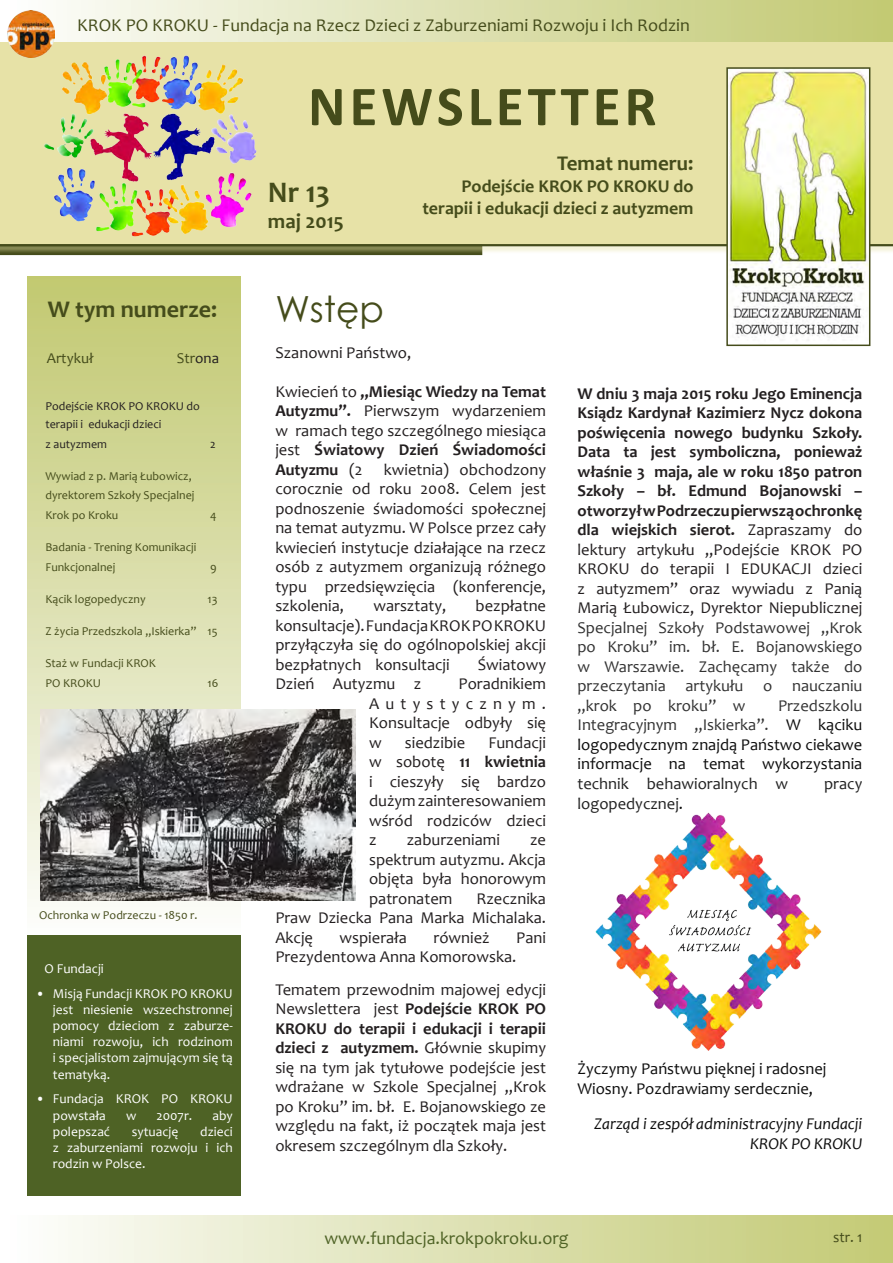
<style>
.page{position:relative;width:893px;height:1263px;background:#fff}
.page>*{position:absolute;margin:0;border:0;box-sizing:border-box;transform-origin:0 0}
.t1{font:700 57px "Calibri";letter-spacing:.07em;color:#454c1b}
.t2{font:36px "Century Gothic";color:#454c1b}
.t3{font:700 30px "Candara";color:#454c1b}
.t4{font:700 24px "Candara";color:#454c1b}
.t5{font:700 21px "Candara";color:#454c1b}
.t6{font:18px "Candara";color:#454c1b}
.t7{font:700 18px/21.6px "Candara";color:#454c1b;text-align:right}
.t8{font:18px "Candara";color:#4e6225}
.Akapit{font:16.5px/19.5px "Candara";color:#231f20;text-align:justify}
.Akapit-2{font:700 16.5px/19.5px "Candara";color:#231f20;text-align:justify}
.Akapit-3{font:16.5px/19.5px "Candara";color:#0d0d0d;text-align:justify}
.t9{font:italic 16.5px/19.8px "Candara";color:#0d0d0d;text-align:right}
.Akapit-4{font:16.5px "Candara";color:#222}
.t10{font:15px "Candara";color:#454c1b}
.t11{font:13.5px/16.2px "Candara";color:#fff;text-align:justify}
.Akapit-5{font:12px/19.5px "Candara";color:#454c1b}
.Akapit-6{font:12px/18px "Candara";color:#231f20}
.Tytuł_artykułu_akapi{font:12px "Candara";color:#454c1b}
.s1{color:#231f20}
.s2{font-weight:700}
.s3{font-weight:400}
.s4{font-weight:400;color:#333}
.s5{color:#333}
.s6{color:#222}
.s7{color:#0d0d0d}
</style>
<div class="page">
<div style="left:27px;top:276px;width:213px;height:659px;background:linear-gradient(to bottom,#c1c86f,#fafbf7)"></div>
<svg style="left:0;top:0;width:893px;height:43px"></svg>
<div style="left:0;top:43px;width:893px;height:202px;background:#e7e2a7"></div>
<div style="left:0;top:245px;width:482px;height:10px;background:#454c1b"></div>
<svg style="left:0;top:242px;width:893px;height:11px"></svg>
<hr style="left:0;top:244px;width:893px;height:2px;background:#454c1b">
<img style="left:729px;top:70px;width:138px;height:271px">
<div style="left:726px;top:67px;width:144px;height:279px;border:2px solid #454c1b"></div>
<div style="left:27px;top:935px;width:214px;height:261px;background:#4e6225"></div>
<img style="left:7px;top:11px;width:47px;height:47px">
<div style="left:0;top:1215px;width:893px;height:48px;background:linear-gradient(to right,#fdfdfc,#c2c972)"></div>
<img style="left:595px;top:812px;width:227px;height:238px">
<img style="left:43px;top:54px;width:214px;height:183px">
<img style="left:40px;top:710px;width:316px;height:190px">
<p class="t6" style="left:77px;top:14px;width:614px">KROK PO KROKU - Fundacja na Rzecz Dzieci z Zaburzeniami Rozwoju i Ich Rodzin</p>
<h1 class="t1" style="left:308px;top:70px;width:350px">NEWSLETTER</h1>
<h3 class="t3" style="left:268px;top:174px;width:64px">Nr 13</h3>
<p class="t5" style="left:268px;top:208px;width:77px">maj 2015</p>
<p class="t5" style="left:557px;top:150px;width:138px">Temat numeru:</p>
<p class="t7" style="left:422px;top:175px;width:273px">Podejście KROK PO KROKU do terapii i edukacji dzieci z autyzmem</p>
<h3 class="t4" style="left:48px;top:294px;width:171px">W tym numerze:</h3>
<h2 class="t2" style="left:275px;top:284px;width:110px">Wstęp</h2>
<p class="t10" style="left:47px;top:349px;width:48px">Artykuł</p>
<p class="t10" style="left:177px;top:349px;width:44px">Str<span class="s1">ona</span></p>
<p class="Akapit" style="left:275px;top:343px;width:138px">Szanowni Państwo,</p>
<p class="Akapit" style="left:275px;top:381px;width:272px">Kwiecień to <span class="s2">„Miesiąc Wiedzy na Temat Autyzmu”.</span> Pierwszym wydarzeniem w ramach tego szczególnego miesiąca jest <span class="s2">Światowy Dzień Świadomości Autyzmu</span> (2</p>
<p class="Akapit-6" style="left:45px;top:397px;width:156px">Podejście KROK PO KROKU do terapii i edukacji dzieci</p>
<p class="Akapit-6" style="left:45px;top:435px;width:63px">z autyzmem</p>
<p class="Akapit-6" style="left:210px;top:435px;width:7px">2</p>
<p class="Akapit-5" style="left:45px;top:466px;width:150px">Wywiad z p. Marią Łubowicz, dyrektorem Szkoły Specjalnej<br>Krok po Kroku</p>
<p class="Akapit" style="left:275px;top:459px;width:272px;text-indent:109px">kwietnia) obchodzony corocznie od roku 2008. Celem jest podnoszenie świadomości społecznej na temat autyzmu. W Polsce przez cały kwiecień instytucje działające na rzecz osób z autyzmem organizują różnego typu przedsięwzięcia (konferencje, szkolenia,</p>
<p class="Akapit-5" style="left:210px;top:505px;width:8px">4</p>
<p class="Akapit-5" style="left:45px;top:537px;width:152px">Badania - Trening Komunikacji<br>Funkcjonalnej</p>
<p class="Akapit-5" style="left:210px;top:557px;width:8px">9</p>
<p class="Akapit-5" style="left:45px;top:589px;width:102px">Kącik logopedyczny</p>
<p class="Akapit-5" style="left:207px;top:589px;width:12px">13</p>
<p class="Akapit-5" style="left:45px;top:621px;width:174px">Z życia Przedszkola „Iskierka” 15</p>
<p class="Akapit-5" style="left:45px;top:654px;width:112px">Staż w Fundacji KROK<br>PO KROKU</p>
<p class="Akapit" style="left:275px;top:596px;width:272px;text-indent:200px">bezpłatne konsultacje). Fundacja KROK PO KROKU przyłączyła się do ogólnopolskiej akcji bezpłatnych konsultacji</p>
<p class="Akapit" style="left:373px;top:596px;width:74px">warsztaty,</p>
<p class="Akapit" style="left:478px;top:654px;width:70px">Światowy</p>
<p class="Akapit" style="left:369px;top:674px;width:178px;text-indent:89px">Poradnikiem Autystycznym.<br>Konsultacje odbyły się w</p>
<p class="Akapit" style="left:275px;top:674px;width:148px">Dzień Autyzmu z</p>
<p class="Akapit-5" style="left:207px;top:673px;width:12px">16</p>
<p class="Akapit" style="left:405px;top:732px;width:62px">siedzibie</p>
<p class="Akapit" style="left:369px;top:732px;width:178px;text-indent:119px">Fundacji w sobotę <span class="s2">11 kwietnia </span>i cieszyły się bardzo dużym zainteresowaniem wśród rodziców dzieci z</p>
<p class="Akapit" style="left:407px;top:830px;width:95px">zaburzeniami</p>
<p class="Akapit" style="left:369px;top:830px;width:178px;text-indent:161px">ze spektrum autyzmu. Akcja objęta była honorowym patronatem</p>
<p class="Akapit" style="left:275px;top:888px;width:272px;text-indent:201px">Rzecznika Praw Dziecka Pana Marka Michalaka.<br>Akcję</p>
<p class="Tytuł_artykułu_akapi" style="left:39px;top:908px;width:160px">Ochronka w Podrzeczu - 1850 r.</p>
<p class="Akapit" style="left:340px;top:927px;width:69px">wspierała</p>
<p class="Akapit" style="left:434px;top:927px;width:58px">również</p>
<p class="Akapit" style="left:275px;top:927px;width:272px;text-indent:241px">Pani<br>Prezydentowa Anna Komorowska.</p>
<p class="Akapit" style="left:275px;top:979px;width:272px">Tematem przewodnim majowej edycji Newslettera jest <span class="s2">Podejście KROK PO KROKU do terapii i edukacji i terapii dzieci z autyzmem.</span> Głównie skupimy się na tym jak tytułowe podejście jest wdrażane w Szkole Specjalnej „Krok po Kroku” im. bł. E. Bojanowskiego ze względu na fakt, iż początek maja jest okresem szczególnym dla Szkoły.</p>
<p class="t11" style="left:44px;top:960px;width:61px">O Fundacji</p>
<p class="t11" style="left:53px;top:985px;width:181px;text-indent:-17px">• Misją Fundacji KROK PO KROKU jest niesienie wszechstronnej pomocy dzieciom z zaburze&shy;niami rozwoju, ich rodzinom i specjalistom zajmującym się tą tematyką.</p>
<p class="t11" style="left:53px;top:1091px;width:181px;text-indent:-17px">• Fundacja KROK PO KROKU powstała</p>
<p class="t11" style="left:126px;top:1107px;width:12px">w</p>
<p class="t11" style="left:157px;top:1107px;width:37px">2007r.</p>
<p class="t11" style="left:212px;top:1107px;width:22px">aby</p>
<p class="t11" style="left:53px;top:1123px;width:59px">polepszać</p>
<p class="t11" style="left:132px;top:1123px;width:48px">sytuację</p>
<p class="t11" style="left:53px;top:1123px;width:181px;text-indent:147px">dzieci z zaburzeniami rozwoju i ich rodzin w Polsce.</p>
<p class="Akapit-2" style="left:577px;top:384px;width:286px">W dniu 3 maja 2015 roku Jego Eminencja Ksiądz Kardynał Kazimierz Nycz dokona poświęcenia nowego budynku Szkoły.<br>Data ta jest symboliczna, ponieważ właśnie 3 maja, ale w roku 1850 patron Szkoły – bł. Edmund Bojanowski – otworzył w Podrzeczu pierwszą ochronkę dla wiejskich sierot. <span class="s3">Zapraszamy do lektury artykułu „Podejście KROK PO KROKU do terapii I EDUKACJI dzieci z autyzmem” oraz wywiadu z Panią Marią Łubowicz, Dyrektor Niepublicznej </span><span class="s4">Specjalnej Szkoły Podstawowej „Krok po Kroku” im. bł. E. Bojanowskiego w Warszawie. Zachęcamy także do przeczytania artykułu o nauczaniu „krok po kroku” w</span></p>
<p class="Akapit-3" style="left:577px;top:696px;width:286px;text-indent:201px"><span class="s5">Przedszkolu Integracyjnym „Iskierka”.</span> W kąciku logopedycznym znajdą Państwo ciekawe informacje na temat wykorzystania <span class="s6">technik behawioralnych w</span></p>
<p class="Akapit-4" style="left:824px;top:773px;width:40px">pracy</p>
<p class="Akapit-4" style="left:577px;top:793px;width:107px">logopedycznej<span class="s7">.</span></p>
<p class="Akapit-3" style="left:577px;top:1059px;width:250px">Życzymy Państwu pięknej i radosnej<br>Wiosny. Pozdrawiamy serdecznie,</p>
<p class="t9" style="left:594px;top:1113px;width:270px">Zarząd i zespół administracyjny Fundacji<br>KROK PO KROKU</p>
<p class="t8" style="left:324px;top:1227px;width:245px">www.fundacja.krokpokroku.org</p>
<p class="t10" style="left:833px;top:1228px;width:31px">str. 1</p>
</div>
